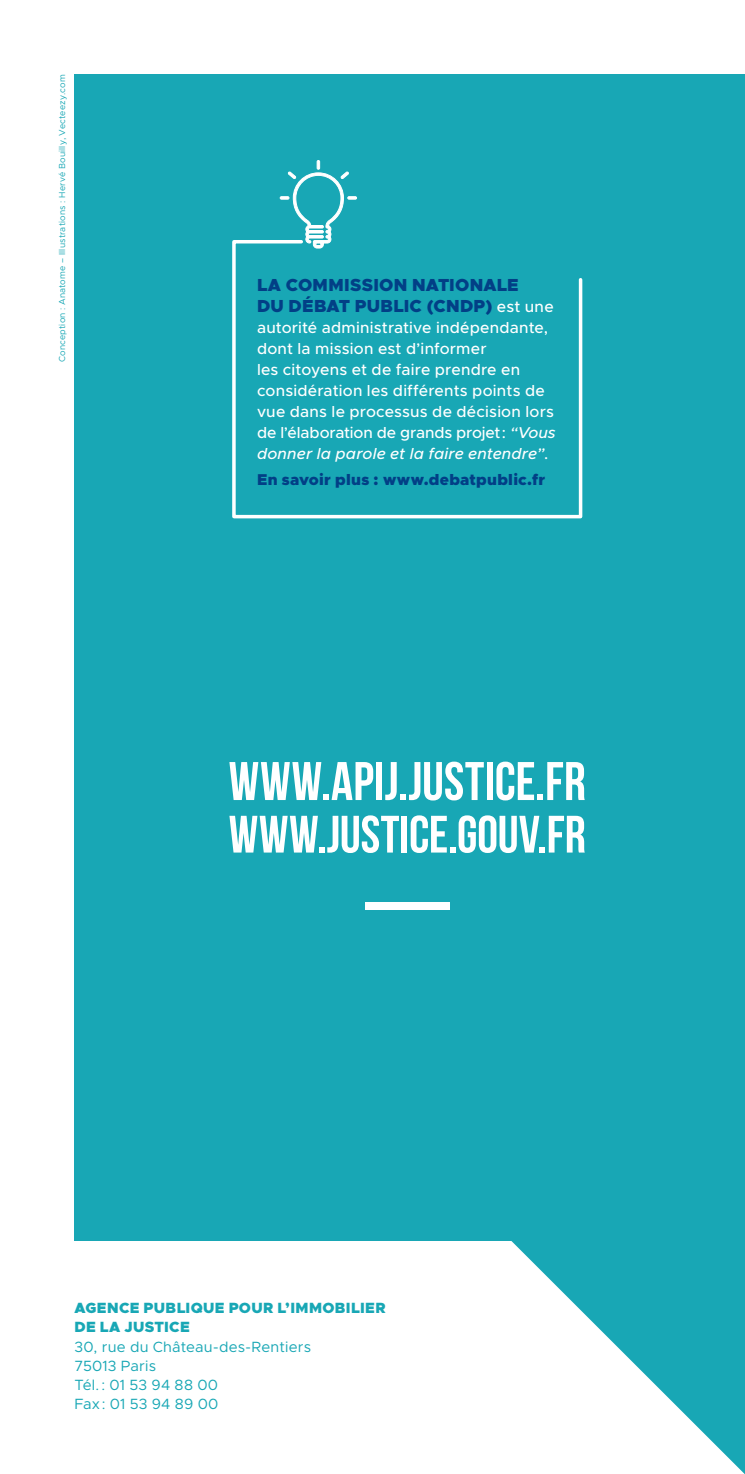
<style>
.page{position:relative;width:745px;height:1474px;background:#fff}
.page>*{position:absolute;margin:0;border:0;box-sizing:border-box;transform-origin:0 0}
.t1{font:700 84.52px "Bebas Neue";color:#fff}
.t2{font:700 54.25px "Bebas Neue";letter-spacing:.005em;color:#fff}
.t3{font:700 52.5px "Bebas Neue";color:#fff}
.t4{font:900 17.5px/21px "Metropolis";letter-spacing:.015em;color:#023f86}
.t5{font:500 15.75px/21px "Metropolis";letter-spacing:.01em;color:#fff}
.t6{font:900 15.75px "Metropolis";letter-spacing:.015em;color:#023f86}
.t7{font:14.88px/19.2px "Metropolis";letter-spacing:.01em;color:#18a7b5}
.t8{font:900 14.88px/19.2px "Metropolis";letter-spacing:.025em;color:#18a7b5}
.t9{font:8.75px "Metropolis";letter-spacing:.025em;color:#18a7b5}
.s1{font-weight:500;font-size:15.75px;color:#fff}
.s2{font-style:italic}
</style>
<div class="page">
<div style="left:74px;top:74px;width:670px;height:1166px;background:#18a7b5"></div>
<svg style="left:511px;top:1240px;width:233px;height:233px"></svg>
<div style="left:279px;top:196px;width:10px;height:4px;border:1px solid #fff"></div>
<div style="left:347px;top:196px;width:10px;height:4px;border:1px solid #fff"></div>
<svg style="left:280px;top:160px;width:76px;height:78px"></svg>
<svg style="left:232px;top:238px;width:351px;height:281px"></svg>
<p class="t9" style="left:56px;top:362px;width:289px;rotate:-90deg">Conception : Anatome – Illustrations : Hervé Bouilly, Vecteezy.com</p>
<p class="t4" style="left:257px;top:274px;width:298px">LA COMMISSION NATIONALE<br>DU DÉBAT PUBLIC (CNDP) <span class="s1">est une</span></p>
<p class="t5" style="left:257px;top:317px;width:300px">autorité administrative indépendante, dont la mission est d’informer<br>les citoyens et de faire prendre en considération les différents points de vue dans le processus de décision lors de l’élaboration de grands projet: <span class="s2">“Vous donner la parole et la faire entendre”</span>.</p>
<p class="t6" style="left:257px;top:469px;width:289px">En savoir plus : www.debatpublic.fr</p>
<h2 class="t2" style="left:228px;top:751px;width:358px">WWW.APIJ.JUSTICE.FR</h2>
<h3 class="t3" style="left:228px;top:805px;width:358px">WWW.JUSTICE.GOUV.FR</h3>
<h1 class="t1" style="left:365px;top:860px;width:86px">—</h1>
<p class="t8" style="left:74px;top:1298px;width:313px">AGENCE PUBLIQUE POUR L’IMMOBILIER<br>DE LA JUSTICE</p>
<p class="t7" style="left:74px;top:1336px;width:238px">30, rue du Château-des-Rentiers<br>75013 Paris<br>Tél. : 01 53 94 88 00<br>Fax: 01 53 94 89 00</p>
</div>
